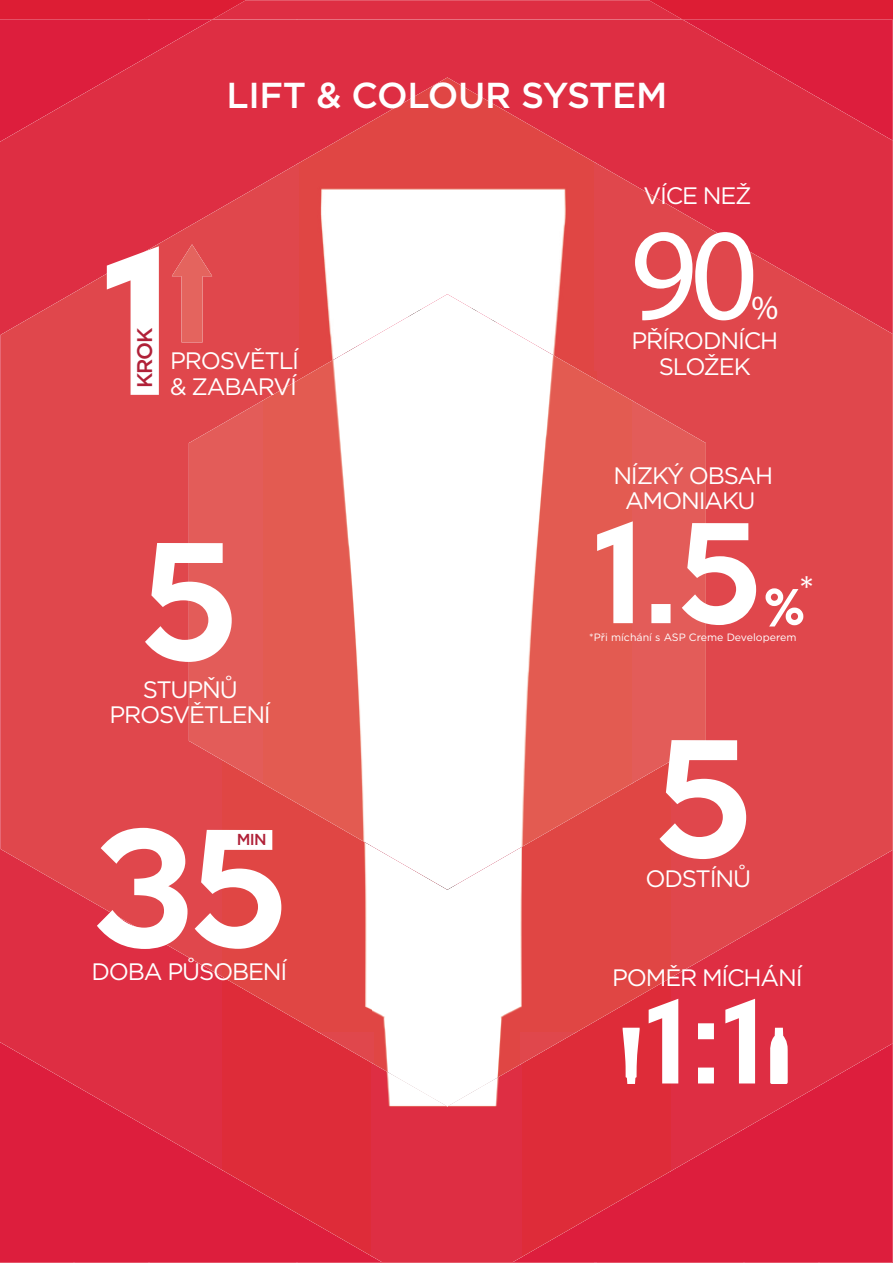
<style>
.page{position:relative;width:893px;height:1263px;background:#fff}
.page>*{position:absolute;margin:0;border:0;box-sizing:border-box;transform-origin:0 0}
.t1{font:500 131.4px "Keep Calm";color:#fff}
.t2{font:38.1px "Gotham";color:#fff}
.t3{font:500 36px "Gotham";letter-spacing:-.01em;color:#fff}
.t4{font:500 33.9px "Keep Calm";color:#fff}
.t5{font:23.85px/25.5px "Gotham";letter-spacing:-.05em;color:#fff;text-align:center}
.t6{font:500 21.15px "Gotham";color:#b02138}
.t7{font:500 15.9px "Gotham";color:#b02138}
.t8{font:10.65px "Gotham";color:#fff}
</style>
<div class="page">
<svg style="left:212px;top:0;width:470px;height:20px;background:#de3246"></svg>
<div style="left:0;top:20px;width:73px;height:72px;background:#dd1e3d"></div>
<div style="left:819px;top:20px;width:74px;height:72px;background:#dd1e3d"></div>
<img style="left:819px;top:92px;width:74px;height:5px">
<div style="left:0;top:1117px;width:73px;height:145px;background:#dd1e3d"></div>
<div style="left:819px;top:1117px;width:74px;height:145px;background:#dd1e3d"></div>
<div style="left:73px;top:1129px;width:75px;height:133px;background:#dd1e3d"></div>
<div style="left:744px;top:1117px;width:75px;height:145px;background:#dd1e3d"></div>
<div style="left:148px;top:1172px;width:74px;height:90px;background:#dd1e3d"></div>
<div style="left:670px;top:1173px;width:74px;height:89px;background:#dd1e3d"></div>
<img style="left:73px;top:20px;width:224px;height:204px">
<img style="left:297px;top:20px;width:522px;height:145px">
<img style="left:0;top:92px;width:74px;height:1025px">
<img style="left:818px;top:97px;width:75px;height:127px">
<div style="left:745px;top:165px;width:74px;height:59px;background:#de2e43"></div>
<img style="left:73px;top:961px;width:75px;height:168px">
<img style="left:744px;top:961px;width:149px;height:156px">
<img style="left:148px;top:961px;width:74px;height:211px">
<img style="left:670px;top:1083px;width:74px;height:90px">
<img style="left:222px;top:1034px;width:149px;height:228px">
<img style="left:521px;top:1034px;width:149px;height:228px">
<div style="left:371px;top:1064px;width:150px;height:198px;background:#de2e43"></div>
<img style="left:743px;top:1116px;width:24px;height:14px">
<img style="left:298px;top:78px;width:298px;height:216px">
<img style="left:149px;top:150px;width:150px;height:294px">
<img style="left:595px;top:150px;width:150px;height:294px">
<img style="left:1px;top:224px;width:149px;height:737px">
<img style="left:744px;top:224px;width:149px;height:737px">
<img style="left:149px;top:444px;width:74px;height:590px">
<img style="left:670px;top:444px;width:75px;height:555px">
<img style="left:223px;top:784px;width:149px;height:250px">
<img style="left:522px;top:784px;width:148px;height:250px">
<img style="left:372px;top:890px;width:150px;height:216px">
<img style="left:319px;top:1033px;width:54px;height:31px">
<img style="left:521px;top:1033px;width:55px;height:32px">
<img style="left:262px;top:294px;width:371px;height:596px">
<img style="left:189px;top:400px;width:74px;height:384px">
<img style="left:632px;top:400px;width:74px;height:384px">
<svg style="left:765px;top:588px;width:38px;height:39px"></svg>
<svg style="left:97px;top:828px;width:90px;height:121px"></svg>
<svg style="left:195px;top:830px;width:86px;height:119px"></svg>
<svg style="left:597px;top:521px;width:159px;height:104px"></svg>
<svg style="left:649px;top:999px;width:106px;height:84px"></svg>
<svg style="left:145px;top:543px;width:87px;height:119px"></svg>
<svg style="left:107px;top:246px;width:52px;height:149px"></svg>
<img style="left:172px;top:244px;width:40px;height:98px">
<svg style="left:770px;top:1028px;width:18px;height:56px"></svg>
<svg style="left:623px;top:1028px;width:17px;height:56px"></svg>
<svg style="left:659px;top:740px;width:87px;height:119px"></svg>
<h3 class="t3" style="left:227px;top:79px;width:442px">LIFT &amp; COLOUR SYSTEM</h3>
<p class="t5" style="left:643px;top:186px;width:110px">VÍCE NEŽ</p>
<p class="t6" style="left:135px;top:388px;width:62px;rotate:-90deg">KROK</p>
<p class="t5" style="left:170px;top:350px;width:131px">PROSVĚTLÍ</p>
<p class="t5" style="left:170px;top:376px;width:128px">&amp; ZABARVÍ</p>
<p class="t5" style="left:110px;top:679px;width:163px">STUPŇŮ<br>PROSVĚTLENÍ</p>
<p class="t7" style="left:237px;top:833px;width:31px">MIN</p>
<p class="t5" style="left:92px;top:961px;width:197px">DOBA PŮSOBENÍ</p>
<h1 class="t1" style="left:630px;top:197px;width:130px">90</h1>
<h3 class="t4" style="left:751px;top:287px;width:28px">%</h3>
<p class="t5" style="left:631px;top:331px;width:148px">PŘÍRODNÍCH<br>SLOŽEK</p>
<p class="t5" style="left:613px;top:465px;width:161px">NÍZKÝ OBSAH<br>AMONIAKU</p>
<h2 class="t2" style="left:798px;top:576px;width:18px">*</h2>
<p class="t8" style="left:589px;top:634px;width:209px">*Při míchání s ASP Creme Developerem</p>
<p class="t5" style="left:645px;top:868px;width:107px">ODSTÍNŮ</p>
<p class="t5" style="left:612px;top:967px;width:192px">POMĚR MÍCHÁNÍ</p>
</div>
